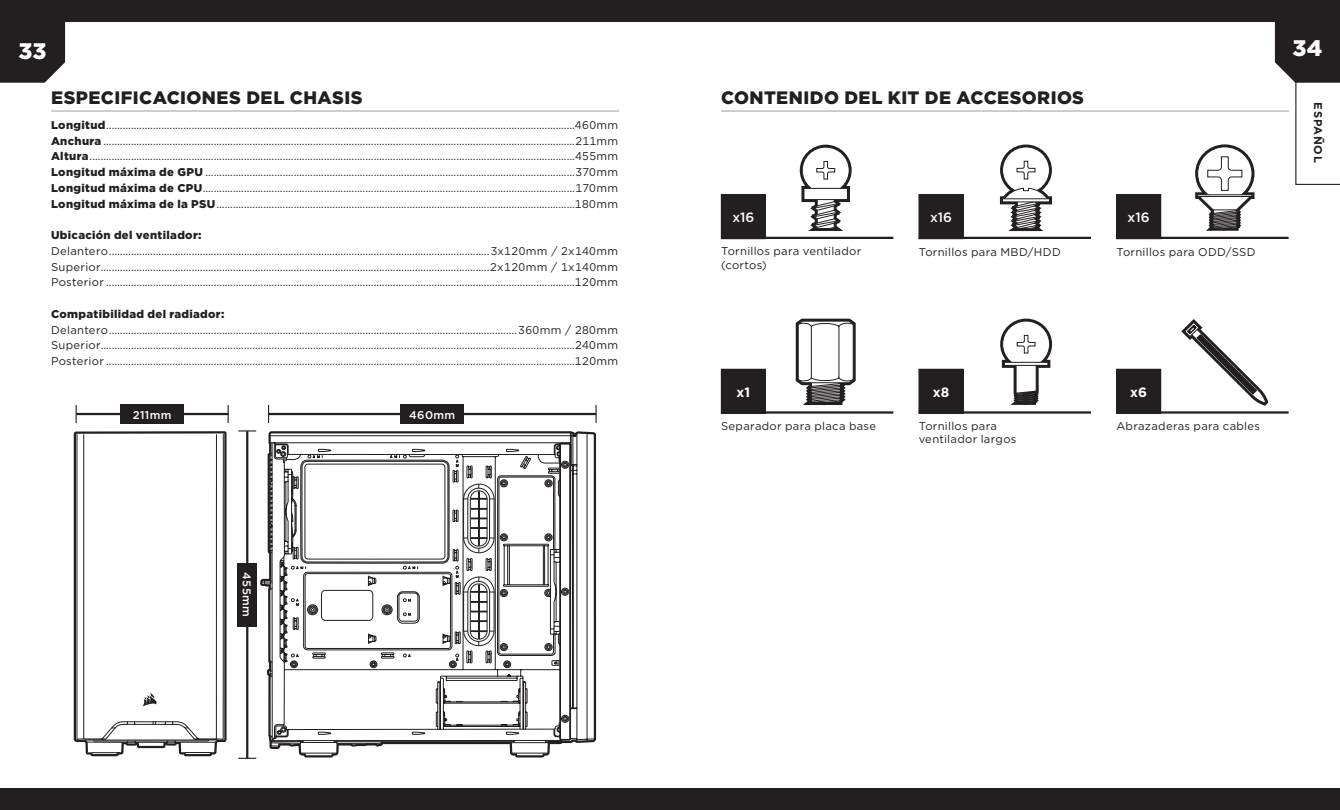
<style>
.page{position:relative;width:1340px;height:810px;background:#fff}
.page>*{position:absolute;margin:0;border:0;box-sizing:border-box;transform-origin:0 0}
.t1{font:900 22.5px "Gotham";color:#fff}
.t2{font:900 18px "Gotham";letter-spacing:.025em;color:#231f20}
.t3{font:500 13.5px "Gotham";color:#fff}
.t4{font:700 13.5px "Gotham";color:#fff}
.t5{font:11.25px/15.8px "Gotham";letter-spacing:.03em;color:#231f20;text-align:justify}
.t6{font:900 11.25px "Gotham";letter-spacing:.03em;color:#231f20}
.t7{font:500 11.25px "Gotham";letter-spacing:.03em;color:#fff}
.t8{font:700 11.25px "Gotham";letter-spacing:.065em;color:#231f20}
.s1{font-weight:900}
</style>
<div class="page">
<div style="left:0;top:0;width:1339px;height:22px;background:#231f20"></div>
<div style="left:0;top:789px;width:1339px;height:21px;background:#231f20"></div>
<div style="left:0;top:22px;width:65px;height:61px;background:#231f20"></div>
<svg style="left:1274px;top:22px;width:65px;height:163px"></svg>
<svg style="left:795px;top:319px;width:60px;height:86px"></svg>
<svg style="left:999px;top:145px;width:53px;height:86px"></svg>
<hr style="left:1002px;top:199px;width:47px;height:3px;background:#fff">
<svg style="left:1000px;top:319px;width:52px;height:86px"></svg>
<svg style="left:1004px;top:362px;width:44px;height:4px"></svg>
<svg style="left:1181px;top:319px;width:87px;height:87px"></svg>
<svg style="left:1195px;top:144px;width:59px;height:87px"></svg>
<div style="left:1197px;top:194px;width:55px;height:3px;background:#fff;border:1px solid #231f20"></div>
<svg style="left:799px;top:145px;width:52px;height:86px"></svg>
<div style="left:803px;top:188px;width:44px;height:12px;background:#fff;border:1px solid #231f20"></div>
<svg style="left:261px;top:431px;width:334px;height:327px"></svg>
<svg style="left:270px;top:455px;width:245px;height:288px"></svg>
<svg style="left:74px;top:431px;width:152px;height:325px;background:#5b5858"></svg>
<svg style="left:76px;top:434px;width:148px;height:319px"></svg>
<svg style="left:77px;top:738px;width:7px;height:2px"></svg>
<svg style="left:93px;top:721px;width:130px;height:22px"></svg>
<svg style="left:142px;top:693px;width:15px;height:14px"></svg>
<hr style="left:246px;top:431px;width:2px;height:328px;background:#231f20">
<svg style="left:238px;top:430px;width:18px;height:2px"></svg>
<svg style="left:238px;top:758px;width:18px;height:1px"></svg>
<hr style="left:76px;top:413px;width:152px;height:2px;background:#231f20">
<svg style="left:76px;top:405px;width:1px;height:18px"></svg>
<svg style="left:227px;top:405px;width:2px;height:18px"></svg>
<hr style="left:269px;top:413px;width:327px;height:2px;background:#231f20">
<svg style="left:268px;top:405px;width:1px;height:18px"></svg>
<svg style="left:595px;top:405px;width:1px;height:18px"></svg>
<hr style="left:51px;top:110px;width:568px;height:2px;background:#a8a9ad">
<div style="left:120px;top:404px;width:64px;height:20px;background:#231f20"></div>
<div style="left:400px;top:404px;width:64px;height:20px;background:#231f20"></div>
<div style="left:238px;top:563px;width:19px;height:64px;background:#231f20"></div>
<hr style="left:721px;top:110px;width:567px;height:2px;background:#a8a9ad">
<div style="left:721px;top:195px;width:44px;height:44px;background:#231f20"></div>
<div style="left:721px;top:194px;width:44px;height:45px;border:1px solid #231f20"></div>
<hr style="left:721px;top:237px;width:172px;height:2px;background:#231f20">
<div style="left:919px;top:195px;width:44px;height:44px;background:#231f20"></div>
<div style="left:918px;top:194px;width:45px;height:45px;border:1px solid #231f20"></div>
<hr style="left:918px;top:237px;width:172px;height:2px;background:#231f20">
<div style="left:1116px;top:195px;width:44px;height:44px;background:#231f20"></div>
<div style="left:1116px;top:194px;width:44px;height:45px;border:1px solid #231f20"></div>
<hr style="left:1116px;top:237px;width:172px;height:2px;background:#231f20">
<div style="left:721px;top:369px;width:44px;height:44px;background:#231f20"></div>
<hr style="left:721px;top:411px;width:172px;height:3px;background:#231f20">
<div style="left:919px;top:369px;width:44px;height:44px;background:#231f20"></div>
<div style="left:918px;top:369px;width:45px;height:45px;border:1px solid #231f20"></div>
<hr style="left:918px;top:411px;width:172px;height:3px;background:#231f20">
<div style="left:1116px;top:369px;width:44px;height:44px;background:#231f20"></div>
<hr style="left:1116px;top:411px;width:172px;height:3px;background:#231f20">
<h1 class="t1" style="left:18px;top:35px;width:30px">33</h1>
<h1 class="t1" style="left:1292px;top:32px;width:31px">34</h1>
<h2 class="t2" style="left:51px;top:85px;width:313px">ESPECIFICACIONES DEL CHASIS</h2>
<p class="t8" style="left:1325px;top:102px;width:62px;rotate:90deg">ESPAÑOL</p>
<h2 class="t2" style="left:721px;top:85px;width:364px">CONTENIDO DEL KIT DE ACCESORIOS</h2>
<p class="t5" style="left:51px;top:117px;width:569px"><span class="s1">Longitud</span>..........................................................................................................................................................................460mm <span class="s1">Anchura</span> ...........................................................................................................................................................................211mm <span class="s1">Altura</span>................................................................................................................................................................................455mm <span class="s1">Longitud máxima de GPU</span> ......................................................................................................................................370mm <span class="s1">Longitud máxima de CPU</span>.......................................................................................................................................170mm <span class="s1">Longitud máxima de la PSU</span>..................................................................................................................................180mm</p>
<p class="t6" style="left:51px;top:227px;width:152px">Ubicación del ventilador:</p>
<p class="t5" style="left:51px;top:243px;width:569px">Delantero..........................................................................................................................................3x120mm / 2x140mm Superior.............................................................................................................................................2x120mm / 1x140mm Posterior ..........................................................................................................................................................................120mm</p>
<p class="t6" style="left:51px;top:306px;width:175px">Compatibilidad del radiador:</p>
<p class="t5" style="left:51px;top:322px;width:569px">Delantero....................................................................................................................................................360mm / 280mm Superior............................................................................................................................................................................240mm Posterior ..........................................................................................................................................................................120mm</p>
<p class="t3" style="left:732px;top:208px;width:24px">x16</p>
<p class="t5" style="left:721px;top:244px;width:142px;line-height:13.5px">Tornillos para ventilador (cortos)</p>
<p class="t3" style="left:930px;top:208px;width:24px">x16</p>
<p class="t5" style="left:918px;top:244px;width:144px">Tornillos para MBD/HDD</p>
<p class="t3" style="left:1127px;top:208px;width:24px">x16</p>
<p class="t5" style="left:1116px;top:244px;width:141px">Tornillos para ODD/SSD</p>
<p class="t7" style="left:133px;top:407px;width:40px">211mm</p>
<p class="t7" style="left:409px;top:407px;width:48px">460mm</p>
<p class="t7" style="left:254px;top:572px;width:46px;rotate:90deg">455mm</p>
<p class="t4" style="left:736px;top:383px;width:15px">x1</p>
<p class="t5" style="left:721px;top:418px;width:156px">Separador para placa base</p>
<p class="t4" style="left:932px;top:383px;width:18px">x8</p>
<p class="t5" style="left:918px;top:419px;width:99px;line-height:13.5px">Tornillos para ventilador largos</p>
<p class="t4" style="left:1130px;top:383px;width:18px">x6</p>
<p class="t5" style="left:1116px;top:418px;width:145px">Abrazaderas para cables</p>
</div>
